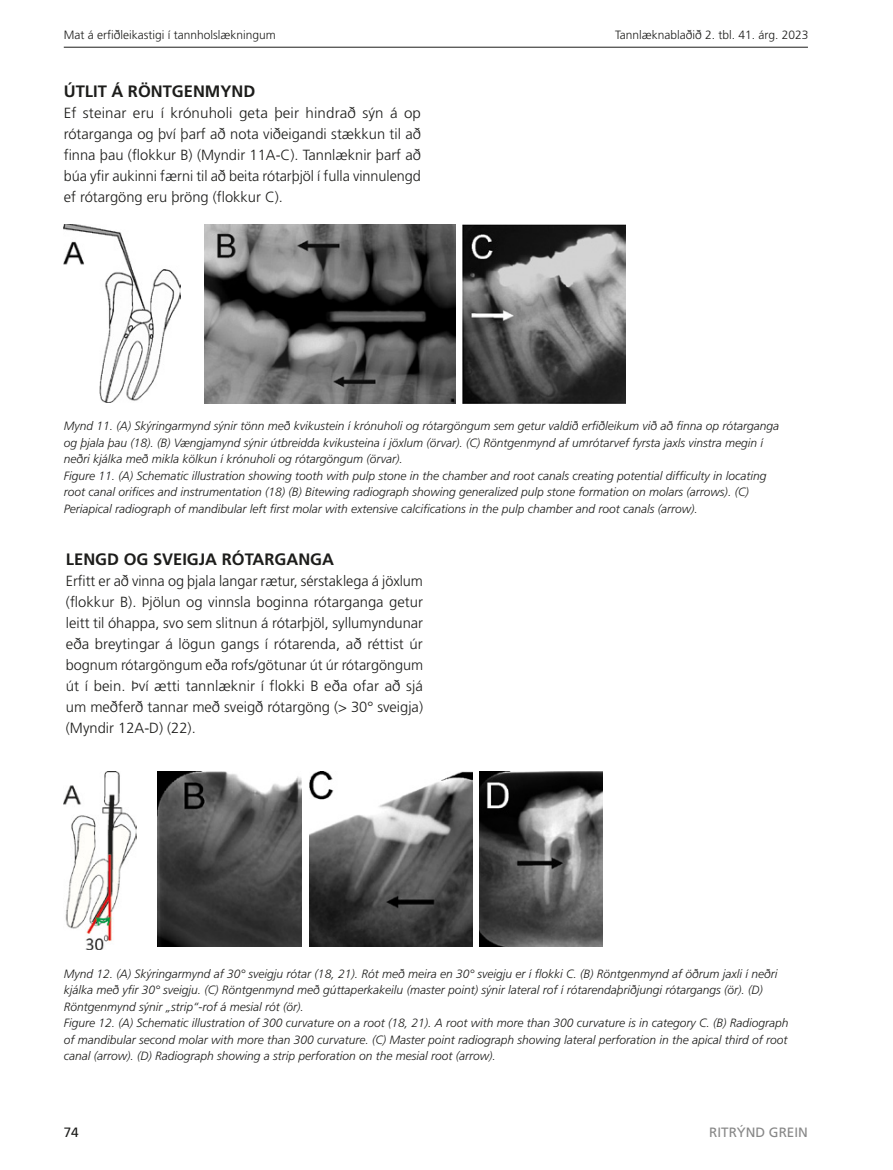
<style>
.page{position:relative;width:893px;height:1170px;background:#fff}
.page>*{position:absolute;margin:0;border:0;box-sizing:border-box;transform-origin:0 0}
.t1{font:700 16.5px "Frutiger LT Std";color:#1d1d1b}
.t2{font:300 14.7px/21px "Frutiger LT Std";color:#1d1d1b;text-align:justify}
.t3{font:13.5px "Frutiger LT Std";color:#878787}
.t4{font:13.5px "Frutiger LT Std";color:#1d1d1b}
.t5{font:italic 300 12px/16.5px "Frutiger LT Std";color:#1d1d1b}
.t6{font:300 12px "Frutiger LT Std";color:#1d1d1b}
</style>
<div class="page">
<hr style="left:64px;top:47px;width:744px;height:1px;background:#1d1d1b">
<img style="left:64px;top:224px;width:116px;height:178px">
<img style="left:64px;top:771px;width:72px;height:178px">
<img style="left:204px;top:224px;width:251px;height:179px">
<img style="left:157px;top:771px;width:145px;height:175px">
<img style="left:462px;top:224px;width:164px;height:179px">
<img style="left:309px;top:771px;width:164px;height:175px">
<img style="left:479px;top:771px;width:124px;height:175px">
<p class="t6" style="left:64px;top:28px;width:214px">Mat á erfiðleikastigi í tannholslækningum</p>
<p class="t6" style="left:615px;top:28px;width:195px">Tannlæknablaðið 2. tbl. 41. árg. 2023</p>
<h1 class="t1" style="left:64px;top:81px;width:193px">ÚTLIT Á RÖNTGENMYND</h1>
<p class="t2" style="left:64px;top:102px;width:359px">Ef steinar eru í krónuholi geta þeir hindrað sýn á op rótarganga og því þarf að nota viðeigandi stækkun til að finna þau (flokkur B) (Myndir 11A-C). Tannlæknir þarf að búa yfir aukinni færni til að beita rótarþjöl í fulla vinnulengd ef rótargöng eru þröng (flokkur C).</p>
<p class="t5" style="left:64px;top:418px;width:717px">Mynd 11. (A) Skýringarmynd sýnir tönn með kvikustein í krónuholi og rótargöngum sem getur valdið erfiðleikum við að finna op rótarganga og þjala þau (18). (B) Vængjamynd sýnir útbreidda kvikusteina í jöxlum (örvar). (C) Röntgenmynd af umrótarvef fyrsta jaxls vinstra megin í neðri kjálka með mikla kölkun í krónuholi og rótargöngum (örvar).<br>Figure 11. (A) Schematic illustration showing tooth with pulp stone in the chamber and root canals creating potential difficulty in locating root canal orifices and instrumentation (18) (B) Bitewing radiograph showing generalized pulp stone formation on molars (arrows). (C)<br>Periapical radiograph of mandibular left first molar with extensive calcifications in the pulp chamber and root canals (arrow).</p>
<h1 class="t1" style="left:66px;top:549px;width:270px">LENGD OG SVEIGJA RÓTARGANGA</h1>
<p class="t2" style="left:66px;top:570px;width:359px">Erfitt er að vinna og þjala langar rætur, sérstaklega á jöxlum (flokkur B). Þjölun og vinnsla boginna rótarganga getur leitt til óhappa, svo sem slitnun á rótarþjöl, syllumyndunar eða breytingar á lögun gangs í rótarenda, að réttist úr bognum rótargöngum eða rofs/götunar út úr rótargöngum út í bein. Því ætti tannlæknir í flokki B eða ofar að sjá um meðferð tannar með sveigð rótargöng (&gt; 30° sveigja) (Myndir 12A-D) (22).</p>
<p class="t5" style="left:64px;top:965px;width:726px">Mynd 12. (A) Skýringarmynd af 30° sveigju rótar (18, 21). Rót með meira en 30° sveigju er í flokki C. (B) Röntgenmynd af öðrum jaxli í neðri kjálka með yfir 30° sveigju. (C) Röntgenmynd með gúttaperkakeilu (master point) sýnir lateral rof í rótarendaþriðjungi rótargangs (ör). (D)<br>Röntgenmynd sýnir „strip“-rof á mesial rót (ör).<br>Figure 12. (A) Schematic illustration of 300 curvature on a root (18, 21). A root with more than 300 curvature is in category C. (B) Radiograph of mandibular second molar with more than 300 curvature. (C) Master point radiograph showing lateral perforation in the apical third of root canal (arrow). (D) Radiograph showing a strip perforation on the mesial root (arrow).</p>
<p class="t4" style="left:64px;top:1124px;width:17px">74</p>
<p class="t3" style="left:709px;top:1124px;width:100px">RITRÝND GREIN</p>
</div>
